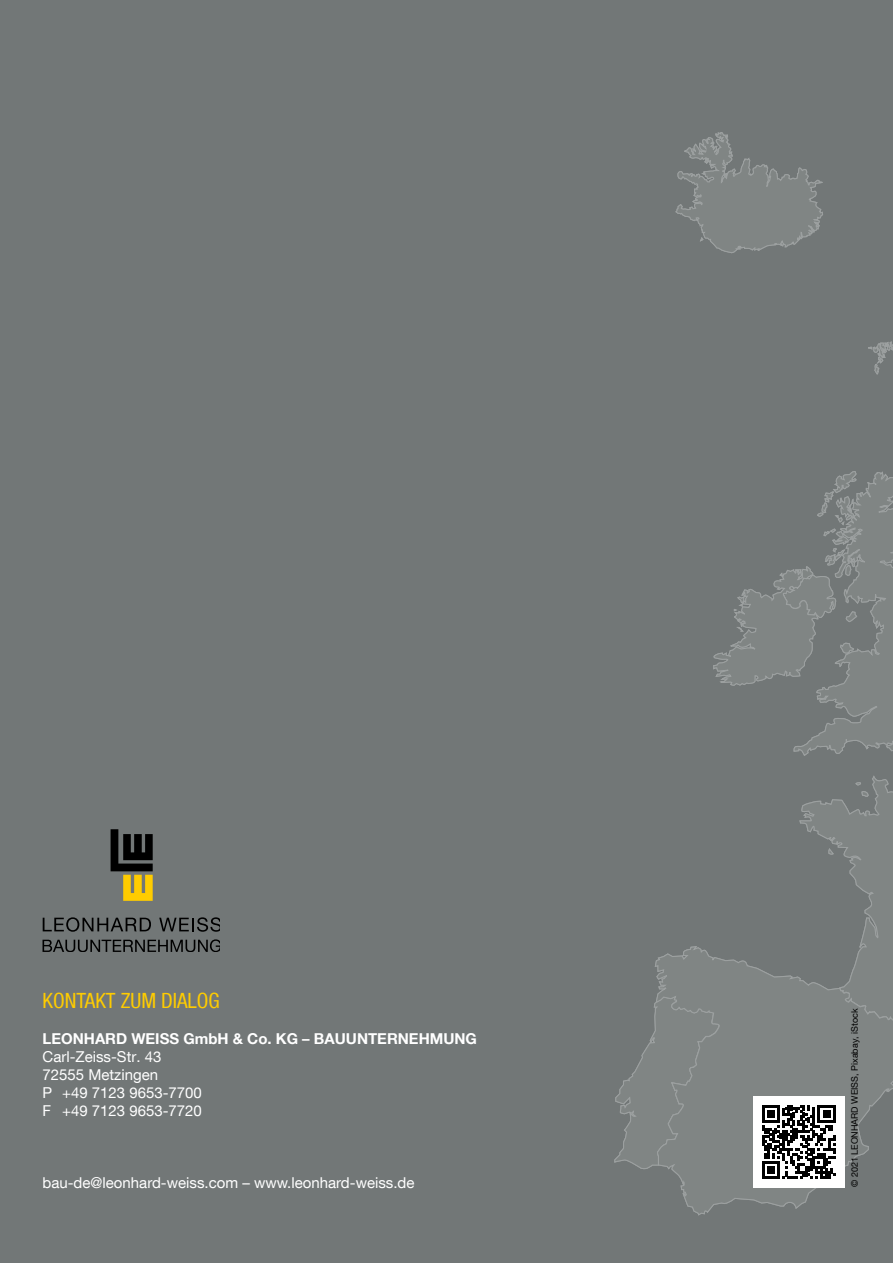
<style>
.page{position:relative;width:893px;height:1263px;background:#727777}
.page>*{position:absolute;margin:0;border:0;box-sizing:border-box;transform-origin:0 0}
.Subhead{font:condensed 21px "Helvetica Neue LT Com";color:#fc0}
.Copy_normal{font:15px "Helvetica Neue LT Com";color:#fff}
.Copy_normal-2{font:700 15px "Helvetica Neue LT Com";color:#fff}
.t1{font:9px "Helvetica Neue LT Com";color:#000}
</style>
<div class="page">
<svg style="left:674px;top:131px;width:150px;height:122px;background:#7b8080"></svg>
<svg style="left:867px;top:337px;width:26px;height:38px"></svg>
<svg style="left:654px;top:1179px;width:239px;height:37px;background:#797e7d"></svg>
<svg style="left:111px;top:829px;width:42px;height:72px;background:#61582d"></svg>
<svg style="left:43px;top:917px;width:108px;height:15px;background:#505353"></svg>
<svg style="left:159px;top:917px;width:61px;height:15px"></svg>
<svg style="left:43px;top:939px;width:177px;height:13px;background:#4c5050"></svg>
<div style="left:753px;top:1096px;width:91px;height:91px;background:#fff"></div>
<svg style="left:614px;top:411px;width:279px;height:768px;background:#797d7d"></svg>
<p class="Subhead" style="left:43px;top:988px;width:179px">KONTAKT ZUM DIALOG</p>
<p class="Copy_normal-2" style="left:43px;top:1029px;width:436px">LEONHARD WEISS GmbH &amp; Co. KG – BAUUNTERNEHMUNG</p>
<p class="Copy_normal" style="left:43px;top:1047px;width:120px">Carl-Zeiss-Str. 43</p>
<p class="Copy_normal" style="left:43px;top:1065px;width:117px">72555 Metzingen</p>
<p class="Copy_normal" style="left:43px;top:1083px;width:161px">P +49 7123 9653-7700</p>
<p class="Copy_normal" style="left:43px;top:1101px;width:161px">F +49 7123 9653-7720</p>
<p class="Copy_normal" style="left:43px;top:1173px;width:373px">bau-de@leonhard-weiss.com – www.leonhard-weiss.de</p>
<p class="t1" style="left:849px;top:1187px;width:180px;rotate:-90deg">© 2021 LEONHARD WEISS, Pixabay, iStock</p>
</div>
